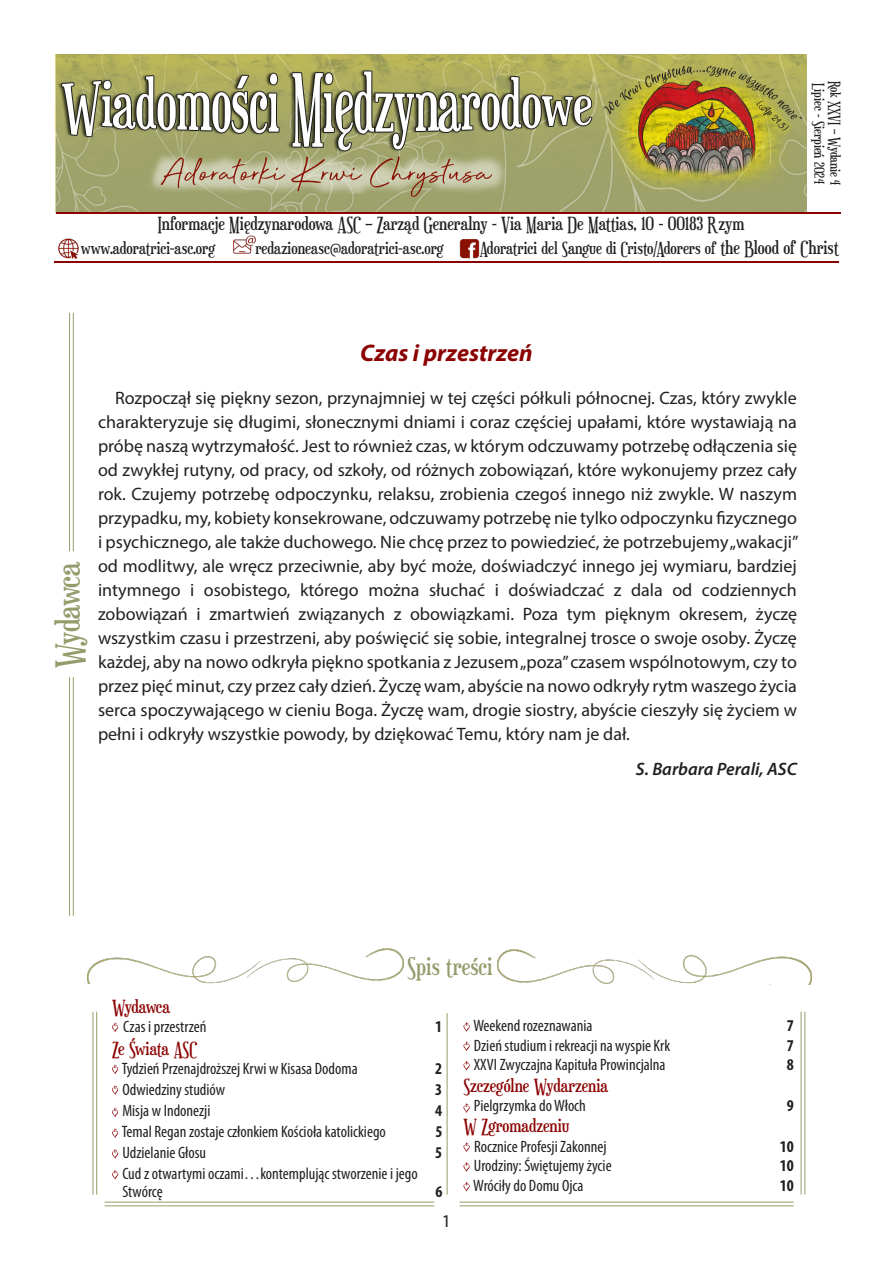
<style>
.page{position:relative;width:893px;height:1263px;background:#fff}
.page>*{position:absolute;margin:0;border:0;box-sizing:border-box;transform-origin:0 0}
.t1{font:33px "Euphorigenic";letter-spacing:-.025em;color:#939d6c}
.t2{font:italic 700 24px "Myriad Pro";color:#8b0202}
.t3{font:24px "Euphorigenic";color:#939d6c}
.t4{font:18px/24px "Myriad Pro";color:#231f20;text-align:justify}
.t5{font:18px "Euphorigenic";color:#231f20}
.t6{font:18px "Euphorigenic";color:#8b0202}
.t7{font:italic 600 18px "Myriad Pro";color:#231f20}
.t8{font:18px "Euphorigenic";letter-spacing:-.025em;color:#8b0202}
.t9{font:condensed 16.5px "Myriad Pro";color:#231f20}
.t10{font:16.5px "Euphorigenic";color:#231f20}
.t11{font:700 condensed 16.5px "Myriad Pro";color:#231f20}
.t12{font:13.5px "Euphorigenic";color:#231f20}
.s1{font-size:18px}
</style>
<div class="page">
<hr style="left:54px;top:261px;width:785px;height:1px;background:#8b0202">
<hr style="left:447px;top:1013px;width:1px;height:181px;background:#939d6c">
<img style="left:87px;top:957px;width:160px;height:26px">
<img style="left:655px;top:955px;width:157px;height:29px">
<img style="left:247px;top:948px;width:157px;height:34px">
<img style="left:497px;top:950px;width:158px;height:33px">
<hr style="left:96px;top:1012px;width:1px;height:182px;background:#939d6c">
<hr style="left:93px;top:1012px;width:1px;height:182px;background:#939d6c">
<hr style="left:804px;top:1012px;width:1px;height:182px;background:#939d6c">
<hr style="left:801px;top:1012px;width:1px;height:182px;background:#939d6c">
<hr style="left:105px;top:1205px;width:329px;height:1px;background:#939d6c">
<hr style="left:105px;top:1202px;width:329px;height:1px;background:#939d6c">
<hr style="left:459px;top:1205px;width:335px;height:1px;background:#939d6c">
<hr style="left:459px;top:1202px;width:335px;height:1px;background:#939d6c">
<svg style="left:112px;top:1022px;width:7px;height:10px"></svg>
<svg style="left:112px;top:1064px;width:7px;height:10px"></svg>
<svg style="left:112px;top:1107px;width:7px;height:10px"></svg>
<svg style="left:112px;top:1128px;width:7px;height:10px"></svg>
<svg style="left:112px;top:1149px;width:7px;height:10px"></svg>
<svg style="left:463px;top:1142px;width:7px;height:10px"></svg>
<svg style="left:463px;top:1162px;width:7px;height:10px"></svg>
<svg style="left:463px;top:1182px;width:7px;height:9px"></svg>
<hr style="left:73px;top:677px;width:1px;height:239px;background:#939d6c">
<hr style="left:69px;top:677px;width:1px;height:239px;background:#939d6c">
<hr style="left:73px;top:313px;width:1px;height:238px;background:#939d6c">
<hr style="left:69px;top:313px;width:1px;height:238px;background:#939d6c">
<svg style="left:112px;top:1085px;width:7px;height:10px"></svg>
<svg style="left:463px;top:1061px;width:7px;height:9px"></svg>
<svg style="left:463px;top:1103px;width:7px;height:10px"></svg>
<svg style="left:463px;top:1041px;width:7px;height:10px"></svg>
<svg style="left:112px;top:1170px;width:7px;height:9px"></svg>
<svg style="left:463px;top:1022px;width:7px;height:10px"></svg>
<img style="left:54px;top:54px;width:752px;height:159px">
<img style="left:460px;top:239px;width:19px;height:19px">
<img style="left:233px;top:235px;width:23px;height:19px">
<img style="left:58px;top:238px;width:21px;height:21px">
<hr style="left:56px;top:212px;width:785px;height:1px;background:#8b0202">
<p class="t12" style="left:827px;top:83px;width:103px;rotate:90deg">Lipiec - Sierpień 2024</p>
<p class="t12" style="left:844px;top:81px;width:107px;rotate:90deg">Rok XXVI – Wydanie 4</p>
<p class="t5" style="left:158px;top:212px;width:588px">Informacje Międzynarodowa ASC – Zarząd Generalny - Via Maria De Mattias, 10 - 00183 Rzym</p>
<p class="t10" style="left:81px;top:238px;width:136px">www.adoratrici-asc.org</p>
<p class="t10" style="left:255px;top:238px;width:190px">redazioneasc@adoratrici-asc.org</p>
<p class="t10" style="left:480px;top:238px;width:360px">Adoratrici del Sangue di Cristo/Adorers of <span class="s1">the Blood of Christ</span></p>
<p class="t1" style="left:48px;top:668px;width:108px;rotate:-90deg">Wydawca</p>
<p class="t2" style="left:360px;top:337px;width:174px">Czas i przestrzeń</p>
<p class="t4" style="left:98px;top:386px;width:702px;text-indent:17px">Rozpoczął się piękny sezon, przynajmniej w tej części półkuli północnej. Czas, który zwykle charakteryzuje się długimi, słonecznymi dniami i coraz częściej upałami, które wystawiają na próbę naszą wytrzymałość. Jest to również czas, w którym odczuwamy potrzebę odłączenia się od zwykłej rutyny, od pracy, od szkoły, od różnych zobowiązań, które wykonujemy przez cały rok. Czujemy potrzebę odpoczynku, relaksu, zrobienia czegoś innego niż zwykle. W naszym przypadku, my, kobiety konsekrowane, odczuwamy potrzebę nie tylko odpoczynku fizycznego i psychicznego, ale także duchowego. Nie chcę przez to powiedzieć, że potrzebujemy „wakacji” od modlitwy, ale wręcz przeciwnie, aby być może, doświadczyć innego jej wymiaru, bardziej intymnego i osobistego, którego można słuchać i doświadczać z dala od codziennych zobowiązań i zmartwień związanych z obowiązkami. Poza tym pięknym okresem, życzę wszystkim czasu i przestrzeni, aby poświęcić się sobie, integralnej trosce o swoje osoby. Życzę każdej, aby na nowo odkryła piękno spotkania z Jezusem „poza” czasem wspólnotowym, czy to przez pięć minut, czy przez cały dzień. Życzę wam, abyście na nowo odkryły rytm waszego życia serca spoczywającego w cieniu Boga. Życzę wam, drogie siostry, abyście cieszyły się życiem w pełni i odkryły wszystkie powody, by dziękować Temu, który nam je dał.</p>
<p class="t7" style="left:636px;top:757px;width:163px">S. Barbara Perali, ASC</p>
<p class="t3" style="left:407px;top:952px;width:87px">Spis treści</p>
<p class="t8" style="left:112px;top:995px;width:60px">Wydawca</p>
<p class="t9" style="left:123px;top:1018px;width:85px">Czas i przestrzeń</p>
<p class="t11" style="left:435px;top:1016px;width:9px">1</p>
<p class="t6" style="left:112px;top:1037px;width:87px">Ze Świata ASC</p>
<p class="t9" style="left:122px;top:1060px;width:237px">Tydzień Przenajdroższej Krwi w Kisasa Dodoma</p>
<p class="t11" style="left:435px;top:1058px;width:9px">2</p>
<p class="t9" style="left:122px;top:1081px;width:104px">Odwiedziny studiów</p>
<p class="t11" style="left:435px;top:1079px;width:9px">3</p>
<p class="t9" style="left:122px;top:1102px;width:90px">Misja w Indonezji</p>
<p class="t11" style="left:435px;top:1100px;width:9px">4</p>
<p class="t9" style="left:122px;top:1123px;width:266px">Temal Regan zostaje członkiem Kościoła katolickiego</p>
<p class="t11" style="left:435px;top:1121px;width:9px">5</p>
<p class="t9" style="left:122px;top:1144px;width:85px">Udzielanie Głosu</p>
<p class="t11" style="left:435px;top:1142px;width:9px">5</p>
<p class="t9" style="left:122px;top:1165px;width:297px">Cud z otwartymi oczami…kontemplując stworzenie i jego</p>
<p class="t9" style="left:122px;top:1183px;width:42px">Stwórcę</p>
<p class="t11" style="left:436px;top:1181px;width:9px">6</p>
<p class="t4" style="left:442px;top:1208px;width:11px">1</p>
<p class="t9" style="left:473px;top:1017px;width:121px">Weekend rozeznawania</p>
<p class="t11" style="left:787px;top:1015px;width:9px">7</p>
<p class="t9" style="left:474px;top:1036px;width:198px">Dzień studium i rekreacji na wyspie Krk</p>
<p class="t11" style="left:787px;top:1035px;width:9px">7</p>
<p class="t9" style="left:474px;top:1056px;width:193px">XXVI Zwyczajna Kapituła Prowincjalna</p>
<p class="t11" style="left:787px;top:1054px;width:9px">8</p>
<p class="t6" style="left:463px;top:1074px;width:146px">Szczególne Wydarzenia</p>
<p class="t9" style="left:474px;top:1097px;width:114px">Pielgrzymka do Włoch</p>
<p class="t11" style="left:787px;top:1095px;width:9px">9</p>
<p class="t6" style="left:463px;top:1115px;width:108px">W Zgromadzeniu</p>
<p class="t9" style="left:474px;top:1137px;width:134px">Rocznice Profesji Zakonnej</p>
<p class="t11" style="left:780px;top:1136px;width:16px">10</p>
<p class="t9" style="left:474px;top:1157px;width:139px">Urodziny: Świętujemy życie</p>
<p class="t11" style="left:780px;top:1155px;width:16px">10</p>
<p class="t9" style="left:473px;top:1176px;width:112px">Wróciły do Domu Ojca</p>
<p class="t11" style="left:780px;top:1175px;width:16px">10</p>
</div>
